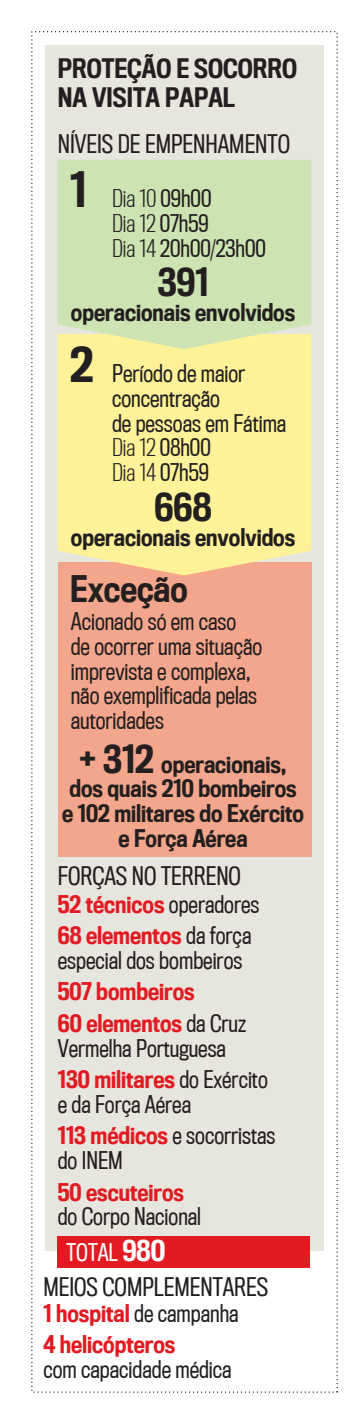
<style>
.page{position:relative;width:363px;height:1417px;background:#fff}
.page>*{position:absolute;margin:0;border:0;box-sizing:border-box;transform-origin:0 0}
.t1{font:500 45px "Titling Gothic FB Cond";color:#231f20}
.t2{font:500 36px "Titling Gothic FB Cond";color:#231f20}
.t3{font:500 33.75px "Titling Gothic FB Cond";color:#231f20}
.t4{font:500 24.75px/28.1px "Titling Gothic FB Cond";color:#231f20}
.t5{font:23.62px "Titling Gothic FB Cond";color:#231f20}
.t6{font:22.5px/24.8px "Titling Gothic FB Cond";color:#231f20}
.t7{font:500 22.5px/24.8px "Titling Gothic FB Cond";color:#231f20;text-align:center}
.t8{font:500 22.5px/31.5px "Titling Gothic FB Cond";color:#e21a21}
.s1{font-weight:500;font-size:45px}
.s2{font-weight:300}
.s3{font-size:36px}
.s4{font-weight:400;color:#231f20}
.s5{font-weight:500;color:#e21a21}
.s6{color:#fff}
.s7{font-weight:500;font-size:27px;color:#fff}
</style>
<div class="page">
<div style="left:45px;top:45px;width:278px;height:1206px;background:#e7e6de"></div>
<div style="left:58px;top:562px;width:253px;height:295px;background:#f3a68c"></div>
<div style="left:58px;top:349px;width:253px;height:226px;background:#fff298"></div>
<div style="left:58px;top:160px;width:253px;height:189px;background:#cce3b2"></div>
<div style="left:57px;top:1236px;width:253px;height:32px;background:#e21a21"></div>
<p class="t4" style="left:58px;top:55px;width:241px">PROTEÇÃO E SOCORRO<br>NA VISITA PAPAL</p>
<p class="t5" style="left:58px;top:130px;width:233px">NÍVEIS DE EMPENHAMENTO</p>
<p class="t6" style="left:112px;top:186px;width:155px;text-indent:-42px"><span class="s1">1</span> <span class="s2">Dia 10</span> 09h00<br><span class="s2">Dia 12</span> 07h59<br><span class="s2">Dia 14</span> 20h00/23h00</p>
<h2 class="t2" style="left:157px;top:260px;width:52px">391</h2>
<p class="t7" style="left:71px;top:300px;width:226px">operacionais envolvidos</p>
<h1 class="t1" style="left:70px;top:337px;width:25px">2</h1>
<p class="t6" style="left:112px;top:361px;width:176px">Período de maior concentração<br>de pessoas em Fátima<br><span class="s2">Dia 12</span> 08h00<br><span class="s2">Dia 14</span> 07h59</p>
<h2 class="t2" style="left:154px;top:486px;width:58px">668</h2>
<p class="t7" style="left:71px;top:525px;width:226px">operacionais envolvidos</p>
<h3 class="t3" style="left:70px;top:569px;width:119px">Exceção</h3>
<p class="t6" style="left:71px;top:609px;width:193px">Acionado só em caso<br>de ocorrer uma situação imprevista e complexa, não exemplificada pelas autoridades</p>
<p class="t7" style="left:62px;top:751px;width:243px"><span class="s3">+ 312</span> operacionais, dos quais 210 bombeiros e 102 militares do Exército e Força Aérea</p>
<p class="t5" style="left:58px;top:862px;width:184px">FORÇAS NO TERRENO</p>
<p class="t8" style="left:58px;top:888px;width:203px">52 técnicos <span class="s4">operadores<br></span>68 elementos <span class="s4">da força</span></p>
<p class="t6" style="left:58px;top:948px;width:186px">especial dos bombeiros</p>
<p class="t8" style="left:58px;top:976px;width:190px">507 bombeiros<br>60 elementos <span class="s4">da Cruz</span></p>
<p class="t6" style="left:58px;top:1032px;width:211px;line-height:31.5px">Vermelha Portuguesa<br><span class="s5">130 militares</span> do Exército</p>
<p class="t6" style="left:58px;top:1088px;width:219px;line-height:31.5px">e da Força Aérea<br><span class="s5">113 médicos</span> e socorristas</p>
<p class="t6" style="left:58px;top:1148px;width:66px">do INEM</p>
<p class="t8" style="left:58px;top:1176px;width:128px">50 escuteiros</p>
<p class="t6" style="left:66px;top:1199px;width:136px;line-height:36px;text-indent:-9px">do Corpo Nacional<br><span class="s6">TOTAL</span> <span class="s7">980</span></p>
<p class="t5" style="left:43px;top:1272px;width:226px">MEIOS COMPLEMENTARES</p>
<p class="t8" style="left:43px;top:1297px;width:196px">1 hospital <span class="s4">de campanha<br></span>4 helicópteros</p>
<p class="t6" style="left:43px;top:1357px;width:189px">com capacidade médica</p>
</div>
